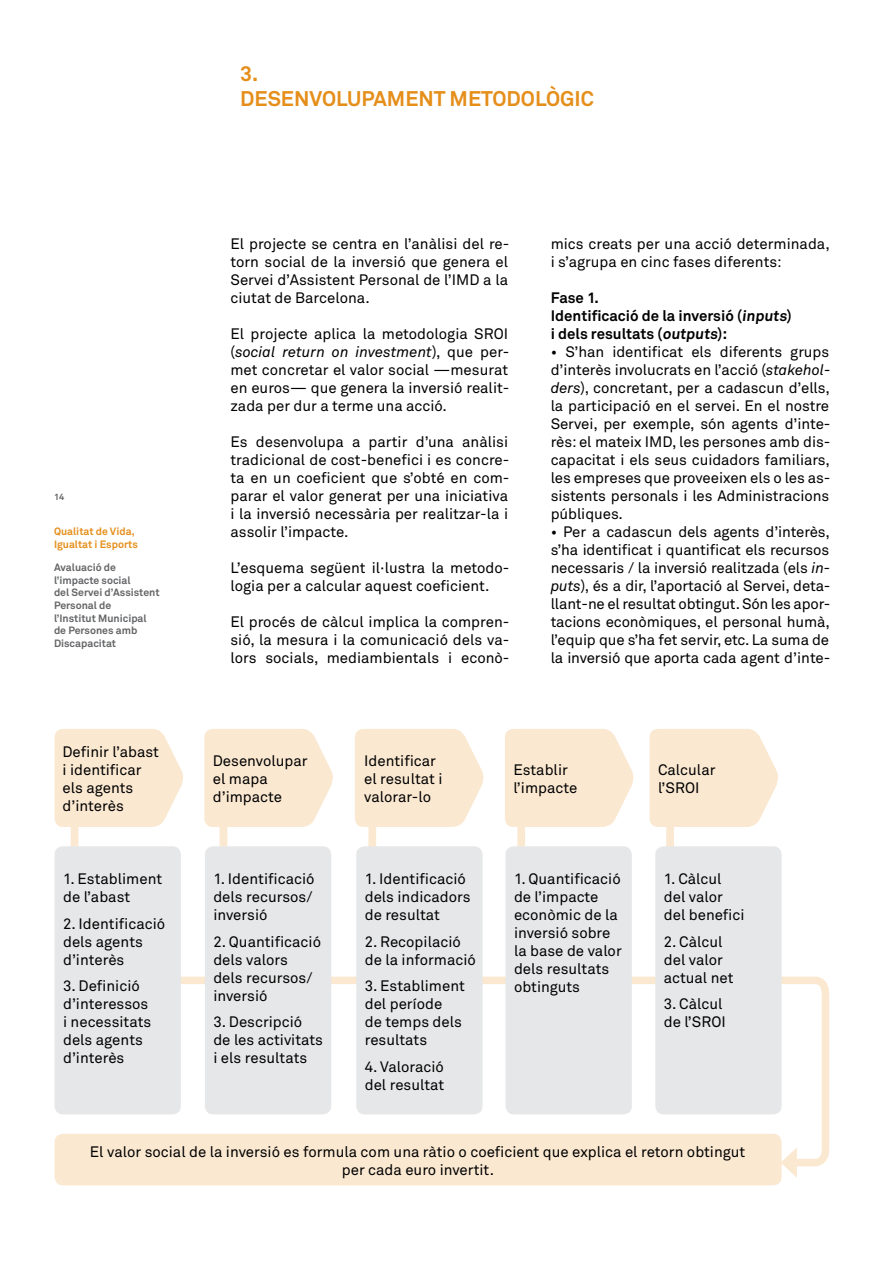
<style>
.page{position:relative;width:893px;height:1263px;background:#fff}
.page>*{position:absolute;margin:0;border:0;box-sizing:border-box;transform-origin:0 0}
.t1{font:700 21px/25.2px "Akkurat";color:#e58e1a}
.t2{font:15px/18px "Akkurat";color:#000}
.t3{font:700 15px/18px "Akkurat";color:#000}
.t4{font:700 10.5px/12.6px "Akkurat";color:#636466}
.t5{font:700 10.5px/12.6px "Akkurat";color:#e58e1a}
.t6{font:700 9px "Akkurat";color:#636466}
.s1{font-style:italic}
</style>
<div class="page">
<svg style="left:159px;top:976px;width:670px;height:191px"></svg>
<svg style="left:782px;top:1147px;width:15px;height:31px"></svg>
<div style="left:71px;top:824px;width:7px;height:25px;background:#fae8d1;border-radius:2px"></div>
<div style="left:220px;top:824px;width:7px;height:25px;background:#fae8d1;border-radius:2px"></div>
<div style="left:368px;top:824px;width:8px;height:25px;background:#fae8d1;border-radius:2px"></div>
<div style="left:517px;top:824px;width:8px;height:25px;background:#fae8d1;border-radius:2px"></div>
<div style="left:666px;top:824px;width:8px;height:25px;background:#fae8d1;border-radius:2px"></div>
<div style="left:55px;top:846px;width:126px;height:268px;background:#e6e7e8;border-radius:9px"></div>
<svg style="left:55px;top:729px;width:128px;height:98px"></svg>
<div style="left:55px;top:1134px;width:727px;height:51px;background:#fae8d1;border-radius:9px"></div>
<div style="left:205px;top:846px;width:126px;height:268px;background:#e6e7e8;border-radius:9px"></div>
<svg style="left:204px;top:729px;width:129px;height:98px"></svg>
<div style="left:356px;top:846px;width:127px;height:268px;background:#e6e7e8;border-radius:9px"></div>
<svg style="left:355px;top:729px;width:129px;height:98px"></svg>
<div style="left:505px;top:846px;width:127px;height:268px;background:#e6e7e8;border-radius:9px"></div>
<svg style="left:505px;top:729px;width:129px;height:98px"></svg>
<div style="left:655px;top:846px;width:127px;height:268px;background:#e6e7e8;border-radius:9px"></div>
<svg style="left:650px;top:729px;width:128px;height:98px"></svg>
<h1 class="t1" style="left:240px;top:60px;width:29px">3.<br>Desenvolupament</h1>
<h1 class="t1" style="left:450px;top:85px;width:15px">metodol</h1>
<h1 class="t1" style="left:546px;top:85px;width:26px">ògic</h1>
<p class="t6" style="left:54px;top:491px;width:12px">14</p>
<p class="t5" style="left:54px;top:525px;width:85px">Qualitat de Vida,<br>Igualtat i Esports</p>
<p class="t4" style="left:54px;top:561px;width:107px">Avaluació de l’impacte social<br>del Servei d’Assistent<br>Personal de<br>l’Institut Municipal de Persones amb<br>Discapacitat</p>
<p class="t2" style="left:63px;top:742px;width:98px">Definir l’abast i identificar els agents d’interès</p>
<p class="t2" style="left:63px;top:870px;width:101px">1. Establiment de l’abast</p>
<p class="t2" style="left:63px;top:914px;width:104px">2. Identificació dels agents d’interès</p>
<p class="t2" style="left:63px;top:977px;width:90px">3. Definició d’interessos i necessitats dels agents d’interès</p>
<p class="t2" style="left:230px;top:234px;width:280px;text-align:justify">El projecte se centra en l’anàlisi del re&shy;torn social de la inversió que genera el Servei d’Assistent Personal de l’IMD a la ciutat de Barcelona.</p>
<p class="t2" style="left:230px;top:324px;width:280px;text-align:justify">El projecte aplica la metodologia SROI (<span class="s1">social return on investment</span>), que per&shy;met concretar el valor social —mesurat en euros— que genera la inversió realit&shy;zada per dur a terme una acció.</p>
<p class="t2" style="left:230px;top:432px;width:280px;text-align:justify">Es desenvolupa a partir d’una anàlisi tradicional de cost-benefici i es concre&shy;ta en un coeficient que s’obté en com&shy;parar el valor generat per una iniciativa i la inversió necessària per realitzar-la i assolir l’impacte.</p>
<p class="t2" style="left:230px;top:558px;width:280px">L’esquema següent il·lustra la metodo&shy;logia per a calcular aquest coeficient.</p>
<p class="t2" style="left:230px;top:612px;width:280px;text-align:justify">El procés de càlcul implica la compren&shy;sió, la mesura i la comunicació dels va&shy;lors socials, mediambientals i econò-</p>
<p class="t2" style="left:551px;top:234px;width:281px">mics creats per una acció determinada, i s’agrupa en cinc fases diferents:</p>
<p class="t3" style="left:551px;top:288px;width:243px">Fase 1.<br>Identificació de la inversió (inputs) i dels resultats (outputs):</p>
<p class="t2" style="left:551px;top:342px;width:281px;text-align:justify">• S’han identificat els diferents grups d’interès involucrats en l’acció (<span class="s1">stakehol&shy;ders</span>), concretant, per a cadascun d’ells, la participació en el servei. En el nostre Servei, per exemple, són agents d’inte&shy;rès: el mateix IMD, les persones amb dis&shy;capacitat i els seus cuidadors familiars, les empreses que proveeixen els o les as&shy;sistents personals i les Administracions públiques.</p>
<p class="t2" style="left:551px;top:522px;width:281px;text-align:justify">• Per a cadascun dels agents d’interès, s’ha identificat i quantificat els recursos necessaris / la inversió realitzada (els <span class="s1">in&shy;puts</span>), és a dir, l’aportació al Servei, deta&shy;llant-ne el resultat obtingut. Són les apor&shy;tacions econòmiques, el personal humà, l’equip que s’ha fet servir, etc. La suma de la inversió que aporta cada agent d’inte-</p>
<p class="t2" style="left:213px;top:751px;width:96px">Desenvolupar el mapa d’impacte</p>
<p class="t2" style="left:213px;top:870px;width:103px">1. Identificació dels recursos/ inversió</p>
<p class="t2" style="left:213px;top:932px;width:109px">2. Quantificació dels valors<br>dels recursos/ inversió</p>
<p class="t2" style="left:213px;top:1013px;width:111px">3. Descripció de les activitats i els resultats</p>
<p class="t2" style="left:364px;top:751px;width:80px">Identificar el resultat i valorar-lo</p>
<p class="t2" style="left:365px;top:870px;width:107px">1. Identificació dels indicadors de resultat</p>
<p class="t2" style="left:365px;top:932px;width:113px">2. Recopilació de la informació</p>
<p class="t2" style="left:365px;top:977px;width:102px">3. Establiment del període<br>de temps dels resultats</p>
<p class="t2" style="left:365px;top:1057px;width:81px">4. Valoració del resultat</p>
<p class="t2" style="left:513px;top:760px;width:65px">Establir l’impacte</p>
<p class="t2" style="left:514px;top:870px;width:109px">1. Quantificació de l’impacte econòmic de la inversió sobre la base de valor dels resultats obtinguts</p>
<p class="t2" style="left:658px;top:760px;width:59px">Calcular l’SROI</p>
<p class="t2" style="left:664px;top:870px;width:82px">1. Càlcul del valor del benefici</p>
<p class="t2" style="left:664px;top:932px;width:71px">2. Càlcul del valor actual net</p>
<p class="t2" style="left:664px;top:995px;width:64px">3. Càlcul de l’SROI</p>
<p class="t2" style="left:90px;top:1142px;width:657px;text-align:center">El valor social de la inversió es formula com una ràtio o coeficient que explica el retorn obtingut per cada euro invertit.</p>
</div>
